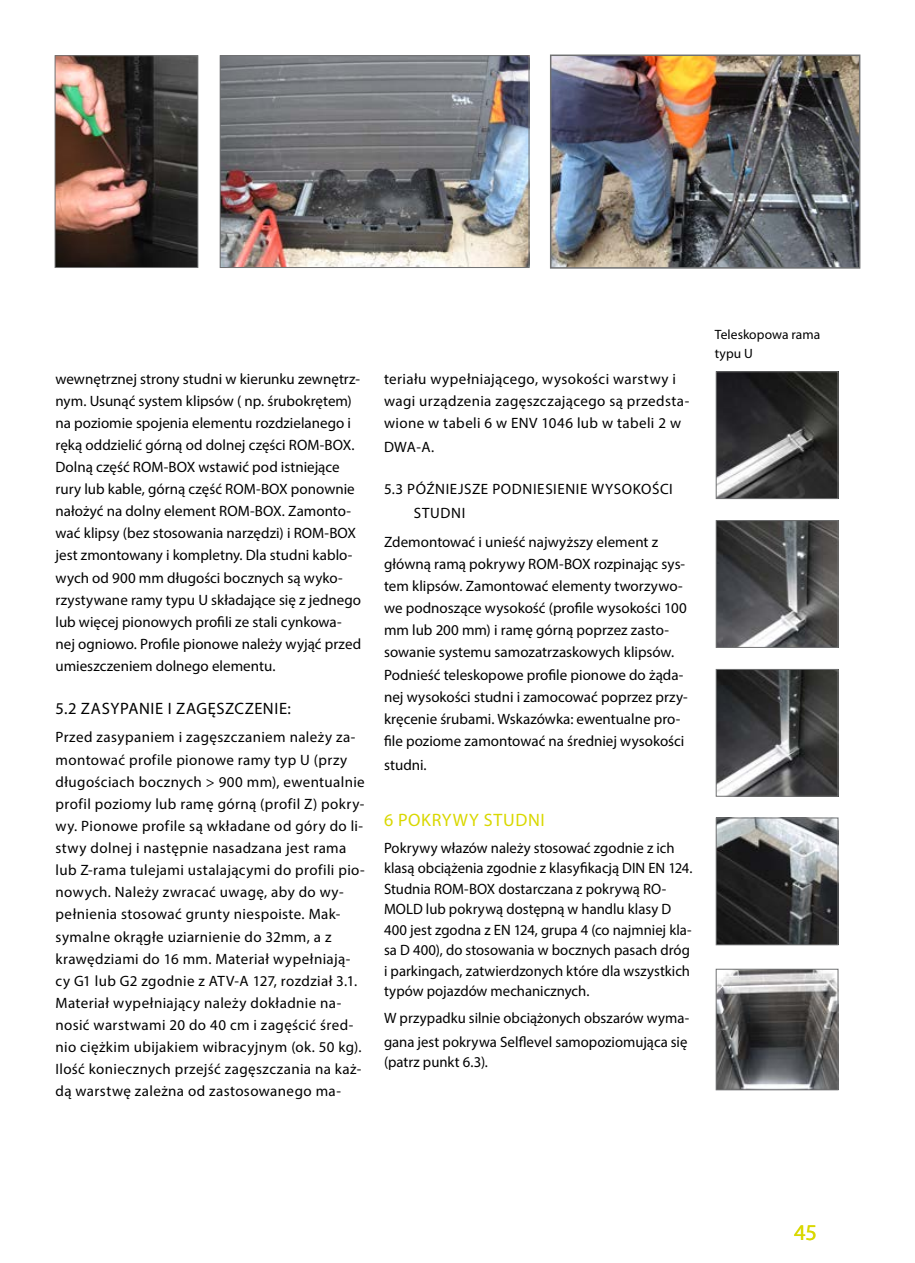
<style>
.page{position:relative;width:915px;height:1263px;background:#fff}
.page>*{position:absolute;margin:0;border:0;box-sizing:border-box;transform-origin:0 0}
.t1{font:22.5px "Myriad Pro";color:#d9d800}
.t2{font:18px "Myriad Pro";letter-spacing:.035em;color:#d9d800}
.t3{font:16.5px "Myriad Pro";letter-spacing:.035em;color:#000}
.t4{font:15px/22px "Myriad Pro";letter-spacing:.005em;color:#000}
.t5{font:15px/22px "Myriad Pro";letter-spacing:.025em;color:#000}
.t6{font:15px/23.9px "Myriad Pro";letter-spacing:.04em;color:#000}
.t7{font:13.5px/18.8px "Myriad Pro";letter-spacing:.005em;color:#000}
</style>
<div class="page">
<img style="left:222px;top:57px;width:305px;height:209px">
<div style="left:220px;top:55px;width:309px;height:213px;border:1px solid #707172"></div>
<img style="left:717px;top:971px;width:119px;height:117px">
<div style="left:715px;top:969px;width:123px;height:121px;border:1px solid #707172"></div>
<img style="left:717px;top:522px;width:119px;height:124px">
<div style="left:715px;top:520px;width:123px;height:128px;border:1px solid #707172"></div>
<img style="left:717px;top:671px;width:119px;height:124px">
<div style="left:715px;top:669px;width:123px;height:128px;border:1px solid #707172"></div>
<img style="left:717px;top:820px;width:119px;height:123px">
<div style="left:715px;top:818px;width:123px;height:127px;border:1px solid #707172"></div>
<img style="left:717px;top:373px;width:119px;height:124px">
<div style="left:715px;top:371px;width:123px;height:128px;border:1px solid #707172"></div>
<img style="left:57px;top:57px;width:139px;height:209px">
<div style="left:55px;top:55px;width:143px;height:213px;border:1px solid #707172"></div>
<img style="left:552px;top:58px;width:305px;height:208px">
<div style="left:549px;top:55px;width:311px;height:214px;border:2px solid #707172"></div>
<p class="t4" style="left:55px;top:367px;width:307px">wewnętrznej strony studni w kierunku zewnętrz&shy;nym. Usunąć system klipsów ( np. śrubokrętem) na poziomie spojenia elementu rozdzielanego i ręką oddzielić górną od dolnej części ROM-BOX.<br>Dolną część ROM-BOX wstawić pod istniejące rury lub kable, górną część ROM-BOX ponownie nałożyć na dolny element ROM-BOX. Zamonto&shy;wać klipsy (bez stosowania narzędzi) i ROM-BOX jest zmontowany i kompletny. Dla studni kablo&shy;wych od 900 mm długości bocznych są wyko&shy;rzystywane ramy typu U składające się z jednego lub więcej pionowych profili ze stali cynkowa&shy;nej ogniowo. Profile pionowe należy wyjąć przed umieszczeniem dolnego elementu.</p>
<p class="t3" style="left:55px;top:698px;width:237px">5.2 ZASYPANIE I ZAGĘSZCZENIE:</p>
<p class="t5" style="left:55px;top:726px;width:311px">Przed zasypaniem i zagęszczaniem należy za&shy;montować profile pionowe ramy typ U (przy długościach bocznych &gt; 900 mm), ewentualnie profil poziomy lub ramę górną (profil Z) pokry&shy;wy. Pionowe profile są wkładane od góry do li&shy;stwy dolnej i następnie nasadzana jest rama lub Z-rama tulejami ustalającymi do profili pio&shy;nowych. Należy zwracać uwagę, aby do wy&shy;pełnienia stosować grunty niespoiste. Mak&shy;symalne okrągłe uziarnienie do 32mm, a z krawędziami do 16 mm. Materiał wypełniają&shy;cy G1 lub G2 zgodnie z ATV-A 127, rozdział 3.1.<br>Materiał wypełniający należy dokładnie na&shy;nosić warstwami 20 do 40 cm i zagęścić śred&shy;nio ciężkim ubijakiem wibracyjnym (ok. 50 kg).<br>Ilość koniecznych przejść zagęszczania na każ&shy;dą warstwę zależna od zastosowanego ma-</p>
<p class="t5" style="left:384px;top:367px;width:307px">teriału wypełniającego, wysokości warstwy i wagi urządzenia zagęszczającego są przedsta&shy;wione w tabeli 6 w ENV 1046 lub w tabeli 2 w</p>
<p class="t4" style="left:384px;top:435px;width:52px">DWA-A.</p>
<p class="t6" style="left:414px;top:477px;width:260px;text-indent:-30px">5.3 PÓŹNIEJSZE PODNIESIENIE WYSOKOŚCI<br>STUDNI</p>
<p class="t4" style="left:384px;top:531px;width:305px">Zdemontować i unieść najwyższy element z główną ramą pokrywy ROM-BOX rozpinając sys&shy;tem klipsów. Zamontować elementy tworzywo&shy;we podnoszące wysokość (profile wysokości 100 mm lub 200 mm) i ramę górną poprzez zasto&shy;sowanie systemu samozatrzaskowych klipsów.<br>Podnieść teleskopowe profile pionowe do żąda&shy;nej wysokości studni i zamocować poprzez przy&shy;kręcenie śrubami. Wskazówka: ewentualne pro&shy;file poziome zamontować na średniej wysokości</p>
<p class="t4" style="left:384px;top:753px;width:44px">studni.</p>
<p class="t2" style="left:384px;top:809px;width:162px">6 POKRYWY STUDNI</p>
<p class="t4" style="left:384px;top:837px;width:310px;line-height:20.4px">Pokrywy włazów należy stosować zgodnie z ich klasą obciążenia zgodnie z klasyfikacją DIN EN 124.<br>Studnia ROM-BOX dostarczana z pokrywą RO-MOLD lub pokrywą dostępną w handlu klasy D 400 jest zgodna z EN 124, grupa 4 (co najmniej kla&shy;sa D 400), do stosowania w bocznych pasach dróg i parkingach, zatwierdzonych które dla wszystkich typów pojazdów mechanicznych.</p>
<p class="t4" style="left:384px;top:1006px;width:306px;line-height:23.9px">W przypadku silnie obciążonych obszarów wyma&shy;gana jest pokrywa Selflevel samopoziomująca się</p>
<p class="t4" style="left:384px;top:1051px;width:105px">(patrz punkt 6.3).</p>
<p class="t7" style="left:714px;top:325px;width:107px">Teleskopowa rama typu U</p>
<h1 class="t1" style="left:793px;top:1218px;width:25px">45</h1>
</div>
